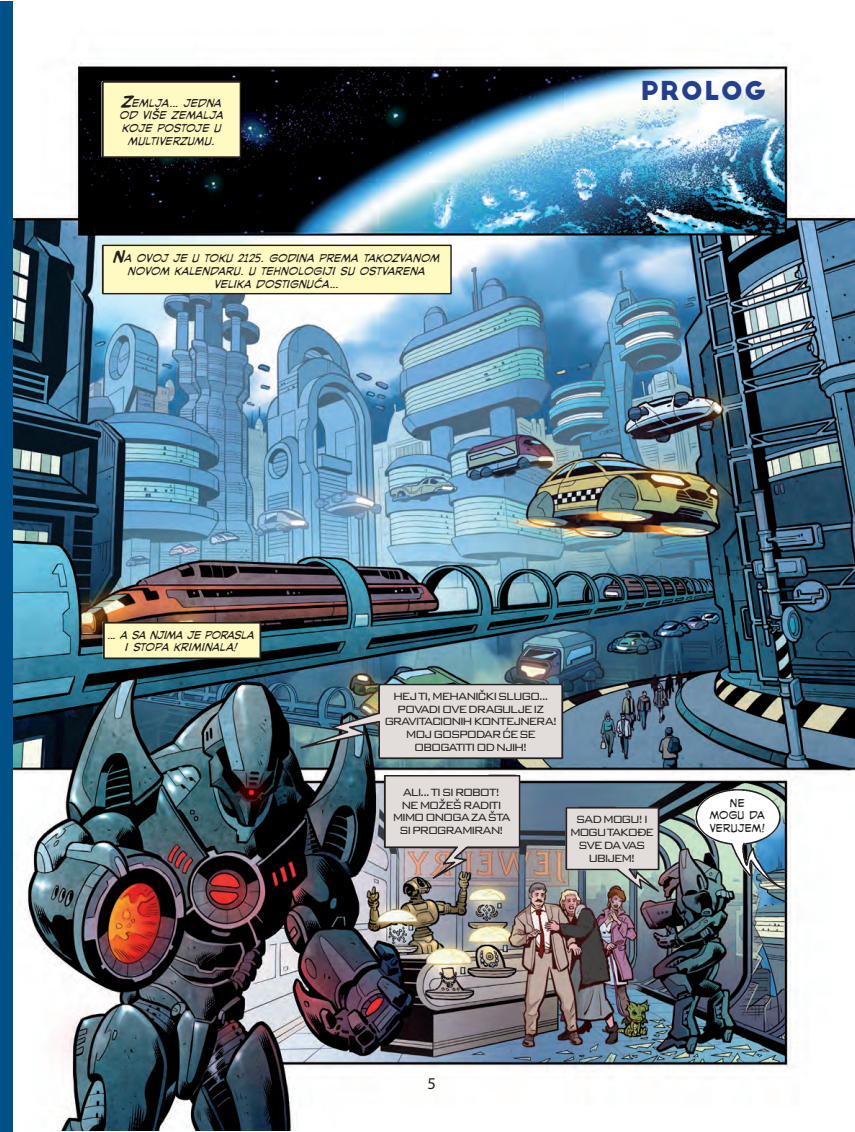
<style>
.page{position:relative;width:855px;height:1132px;background:#fff}
.page>*{position:absolute;margin:0;border:0;box-sizing:border-box;transform-origin:0 0}
.t1{font:25.5px "Big John";letter-spacing:.045em;color:#253f8e}
.t2{font:16.5px "Myriad Pro";color:#231f20}
.t3{font:italic 15.75px/12.8px "Silver Age LCBB";letter-spacing:.005em;color:#231f20;text-align:center}
.t4{font:15.75px/12.8px "Silver Age LCBB";letter-spacing:.005em;color:#231f20;text-align:center}
.t5{font:300 14.1px/12.8px "Bank Gothic BT";letter-spacing:-.135em;color:#231f20;text-align:center;scale:.91 1}
.s1{font-weight:700;font-style:normal;font-size:21px}
</style>
<div class="page">
<div style="left:0;top:1px;width:13px;height:1129px;background:#015088"></div>
<img style="left:13px;top:62px;width:839px;height:1067px">
<p class="t3" style="left:119px;top:97px;width:105px"><span class="s1">Z</span>EMLJA... JEDNA<br>OD VIŠE ZEMALJA<br>KOJE POSTOJE U<br>MULTIVERZUMU.</p>
<p class="t3" style="left:113px;top:252px;width:328px"><span class="s1">N</span>A OVOJ JE U TOKU 2125. GODINA PREMA TAKOZVANOM<br>NOVOM KALENDARU. U TEHNOLOGIJI SU OSTVARENA<br>VELIKA DOSTIGNUĆA...</p>
<p class="t3" style="left:108px;top:628px;width:148px">... A SA NJIMA JE PORASLA<br>I STOPA KRIMINALA!</p>
<h1 class="t1" style="left:641px;top:79px;width:126px">PROLOG</h1>
<p class="t5" style="left:384px;top:689px;width:192px">HEJ TI,MEHANIČKISLUGO...<br>POVADIOVE DRAGULJE IZ<br>GRAVITACIONIH KONTEJNERA!<br>MOJ GOSPODAR ĆE SE<br>OBOGATITIOD NJIH!</p>
<p class="t5" style="left:392px;top:785px;width:132px">ALI...TISIROBOT!<br>NE MOŽEŠ RADITI<br>MIMO ONOGA ZA ŠTA<br>SIPROGRAMIRAN!</p>
<p class="t4" style="left:709px;top:796px;width:57px">NE<br>MOGU DA<br>VERUJEM!</p>
<p class="t5" style="left:570px;top:812px;width:94px">SAD MOGU!I<br>MOGU TAKOÐE<br>SVE DA VAS<br>UBIJEM!</p>
<p class="t2" style="left:427px;top:1074px;width:10px">5</p>
</div>
